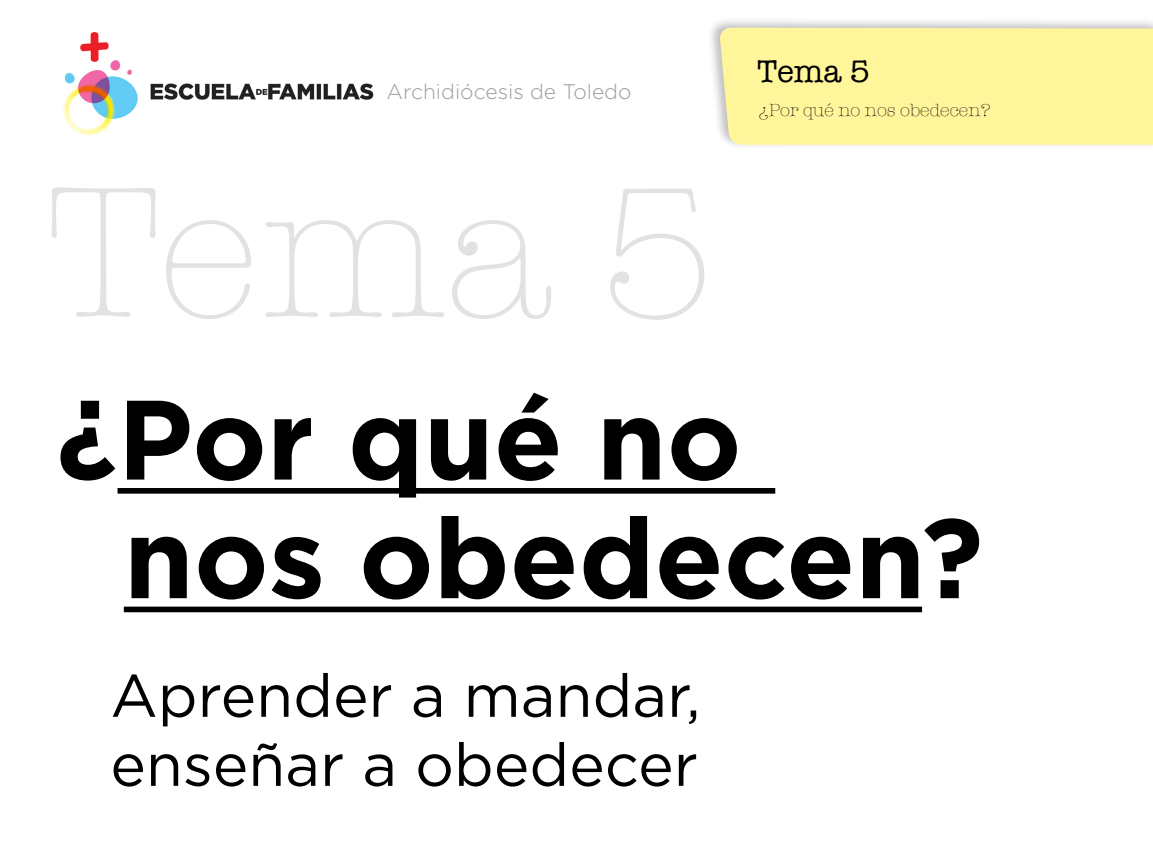
<style>
.page{position:relative;width:1153px;height:864px;background:#fff}
.page>*{position:absolute;margin:0;border:0;box-sizing:border-box;transform-origin:0 0}
.t1{font:300 191.7px "American Typewriter";color:#e2e2e0}
.t2{font:700 112.5px/118.5px "Gotham";color:#000}
.t3{font:60px/69px "Gotham";color:#000}
.t4{font:31.8px "American Typewriter";color:#000}
.t5{font:300 21px "Gotham";color:#9c9d9f}
.t6{font:300 18px "American Typewriter";color:#000}
</style>
<div class="page">
<div style="left:117px;top:488px;width:658px;height:5px;background:#000"></div>
<div style="left:124px;top:606px;width:798px;height:6px;background:#000"></div>
<div style="left:706px;top:17px;width:446px;height:133px;background:#000;opacity:.25"></div>
<div style="left:718px;top:28px;width:434px;height:117px;background:#fff59a"></div>
<img style="left:268px;top:83px;width:106px;height:17px">
<img style="left:150px;top:83px;width:118px;height:17px">
<img style="left:63px;top:32px;width:75px;height:104px">
<p class="t5" style="left:386px;top:78px;width:246px">Archidiócesis de Toledo</p>
<p class="t1" style="left:44px;top:112px;width:673px">Tema 5</p>
<p class="t4" style="left:757px;top:48px;width:114px">Tema 5</p>
<p class="t6" style="left:758px;top:97px;width:233px">¿Por qué no nos obedecen?</p>
<p class="t2" style="left:124px;top:379px;width:860px;text-indent:-67px">¿Por qué no<br>nos obedecen?</p>
<p class="t3" style="left:110px;top:659px;width:592px">Aprender a mandar, enseñar a obedecer</p>
</div>
